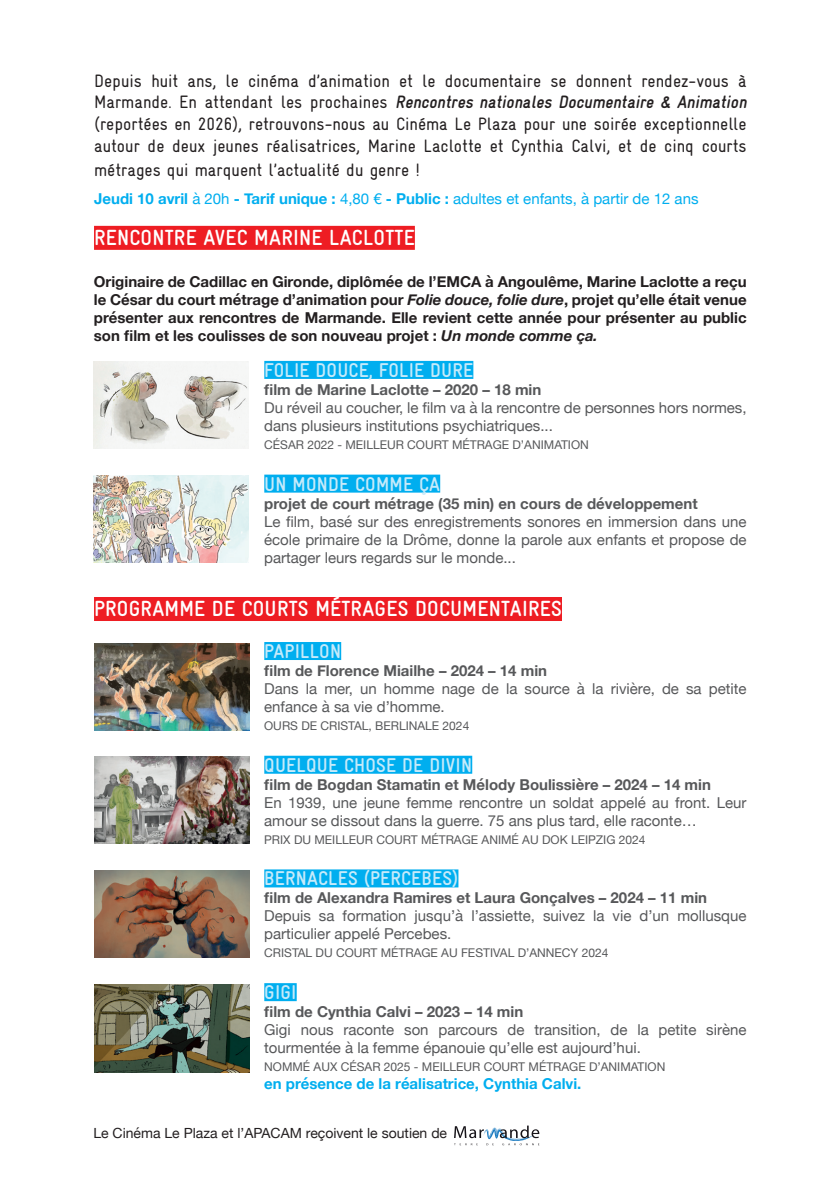
<style>
.page{position:relative;width:840px;height:1191px;background:#fff}
.page>*{position:absolute;margin:0;border:0;box-sizing:border-box;transform-origin:0 0}
.t1{font:700 22px "Gravur Condensed Pro";letter-spacing:.01em;color:#fff}
.t2{font:700 20px "Gravur Condensed Pro";letter-spacing:.01em;color:#c6eafa}
.t3{font:18px/21.6px "Gravur Condensed Pro";color:#231f20}
.t4{font:15px/18px "Helvetica Neue";color:#57585a}
.t5{font:700 15px/18px "Helvetica Neue";color:#231f20;text-align:justify}
.t6{font:700 15px "Helvetica Neue";color:#57585a}
.t7{font:15px "Helvetica Neue";color:#00aeef}
.t8{font:700 15px "Helvetica Neue";color:#00aeef}
.t9{font:14px "Helvetica Neue";color:#231f20}
.t10{font:12px "Helvetica Neue";color:#57585a}
.s1{font-weight:700;font-style:italic}
.s2{font-weight:700}
.s3{font-style:italic}
</style>
<div class="page">
<div style="left:94px;top:226px;width:320px;height:24px;background:#ee1d23"></div>
<div style="left:264px;top:361px;width:209px;height:18px;background:#00aeef"></div>
<div style="left:264px;top:474px;width:176px;height:18px;background:#00aeef"></div>
<div style="left:94px;top:597px;width:467px;height:24px;background:#ee1d23"></div>
<div style="left:264px;top:642px;width:77px;height:18px;background:#00aeef"></div>
<div style="left:264px;top:755px;width:208px;height:18px;background:#00aeef"></div>
<div style="left:264px;top:869px;width:194px;height:18px;background:#00aeef"></div>
<div style="left:264px;top:983px;width:32px;height:18px;background:#00aeef"></div>
<img style="left:93px;top:362px;width:155px;height:86px">
<img style="left:93px;top:475px;width:155px;height:87px">
<img style="left:94px;top:756px;width:155px;height:87px">
<img style="left:94px;top:643px;width:155px;height:87px">
<img style="left:94px;top:985px;width:155px;height:87px">
<img style="left:94px;top:870px;width:155px;height:88px">
<svg style="left:454px;top:1125px;width:85px;height:20px"></svg>
<p class="t3" style="left:94px;top:70px;width:657px">Depuis huit ans, le cinéma d’animation et le documentaire se donnent rendez-vous à M a r m a n d e . E n a t t e n d a n t l e s p r o c h a i n e s <span class="s1">Rencontres nationales Documentaire &amp; Animation </span>(reportées en 2026), retrouvons-nous au Cinéma Le Plaza pour une soirée exceptionnelle autour de deux jeunes réalisatrices, Marine Laclotte et Cynthia Calvi, et de cinq courts</p>
<p class="t3" style="left:94px;top:159px;width:327px">métrages qui marquent l’actualité du genre !</p>
<p class="t7" style="left:94px;top:188px;width:605px"><span class="s2">Jeudi 10 avril</span> à 20h <span class="s2">- Tarif unique :</span> 4,80 € <span class="s2">- Public :</span> adultes et enfants, à partir de 12 ans</p>
<h1 class="t1" style="left:94px;top:225px;width:322px">RENCONTRE AVEC MARINE LACLOTTE</h1>
<p class="t5" style="left:94px;top:273px;width:654px">Originaire de Cadillac en Gironde, diplômée de l’EMCA à Angoulême, Marine Laclotte a reçu le César du court métrage d’animation pour <span class="s3">Folie douce, folie dure</span>, projet qu’elle était venue présenter aux rencontres de Marmande. Elle revient cette année pour présenter au public son film et les coulisses de son nouveau projet : <span class="s3">Un monde comme ça.</span></p>
<h2 class="t2" style="left:264px;top:359px;width:210px">FOLIE DOUCE, FOLIE DURE</h2>
<p class="t6" style="left:264px;top:378px;width:278px">film de Marine Laclotte – 2020 – 18 min</p>
<p class="t4" style="left:264px;top:399px;width:483px">Du réveil au coucher, le film va à la rencontre de personnes hors normes, dans plusieurs institutions psychiatriques...</p>
<p class="t10" style="left:264px;top:436px;width:326px">CÉSAR 2022 - MEILLEUR COURT MÉTRAGE D’ANIMATION</p>
<h2 class="t2" style="left:264px;top:473px;width:177px">UN MONDE COMME ÇA</h2>
<p class="t6" style="left:264px;top:491px;width:435px">projet de court métrage (35 min) en cours de développement</p>
<p class="t4" style="left:264px;top:513px;width:483px;text-align:justify">Le film, basé sur des enregistrements sonores en immersion dans une école primaire de la Drôme, donne la parole aux enfants et propose de partager leurs regards sur le monde...</p>
<h1 class="t1" style="left:94px;top:596px;width:469px">PROGRAMME DE COURTS MÉTRAGES DOCUMENTAIRES</h1>
<h2 class="t2" style="left:264px;top:640px;width:78px">PAPILLON</h2>
<p class="t6" style="left:264px;top:659px;width:284px">film de Florence Miailhe – 2024 – 14 min</p>
<p class="t4" style="left:264px;top:680px;width:483px">Dans la mer, un homme nage de la source à la rivière, de sa petite enfance à sa vie d’homme.</p>
<p class="t10" style="left:264px;top:717px;width:206px">OURS DE CRISTAL, BERLINALE 2024</p>
<h2 class="t2" style="left:264px;top:754px;width:209px">QUELQUE CHOSE DE DIVIN</h2>
<p class="t6" style="left:264px;top:772px;width:448px">film de Bogdan Stamatin et Mélody Boulissière – 2024 – 14 min</p>
<p class="t4" style="left:264px;top:794px;width:483px">En 1939, une jeune femme rencontre un soldat appelé au front. Leur amour se dissout dans la guerre. 75 ans plus tard, elle raconte…</p>
<p class="t10" style="left:264px;top:831px;width:382px">PRIX DU MEILLEUR COURT MÉTRAGE ANIMÉ AU DOK LEIPZIG 2024</p>
<h2 class="t2" style="left:264px;top:867px;width:195px">BERNACLES (PERCEBES)</h2>
<p class="t6" style="left:264px;top:886px;width:444px">film de Alexandra Ramires et Laura Gonçalves – 2024 – 11 min</p>
<p class="t4" style="left:264px;top:908px;width:483px">Depuis sa formation jusqu’à l’assiette, suivez la vie d’un mollusque particulier appelé Percebes.</p>
<p class="t10" style="left:264px;top:944px;width:345px">CRISTAL DU COURT MÉTRAGE AU FESTIVAL D’ANNECY 2024</p>
<h2 class="t2" style="left:264px;top:981px;width:34px">GIGI</h2>
<p class="t6" style="left:264px;top:1000px;width:260px">film de Cynthia Calvi – 2023 – 14 min</p>
<p class="t4" style="left:264px;top:1021px;width:483px">Gigi nous raconte son parcours de transition, de la petite sirène tourmentée à la femme épanouie qu’elle est aujourd’hui.</p>
<p class="t10" style="left:264px;top:1058px;width:402px">NOMMÉ AUX CÉSAR 2025 - MEILLEUR COURT MÉTRAGE D’ANIMATION</p>
<p class="t8" style="left:264px;top:1072px;width:318px">en présence de la réalisatrice, Cynthia Calvi.</p>
<p class="t9" style="left:93px;top:1122px;width:355px">Le Cinéma Le Plaza et l’APACAM reçoivent le soutien de</p>
</div>
